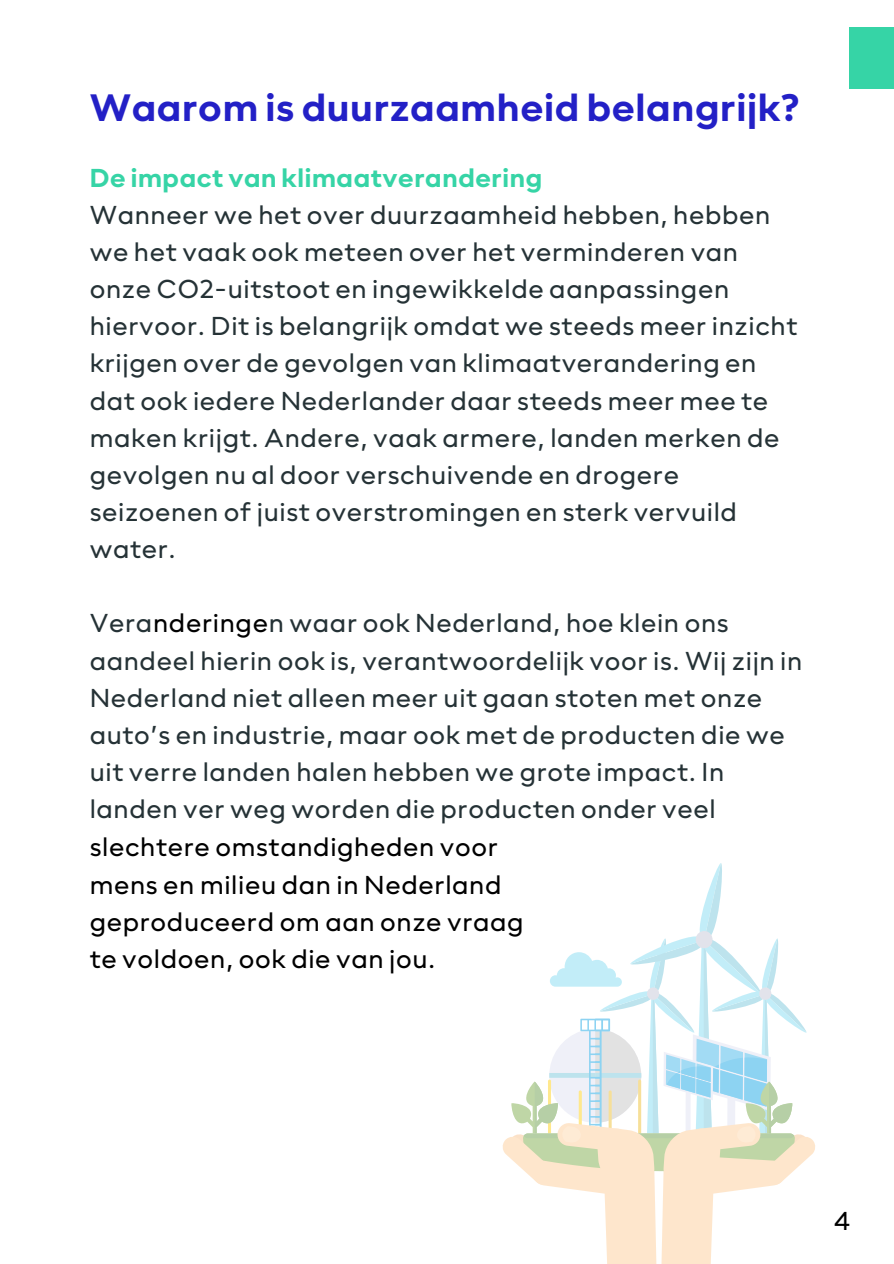
<style>
.page{position:relative;width:894px;height:1264px;background:#fff}
.page>*{position:absolute;margin:0;border:0;box-sizing:border-box;transform-origin:0 0}
.t1{font:39.75px "neue Radial C Bold";color:#2320c6}
.t2{font:27px/37.2px "neue Radial C Regular";color:#253236}
.t3{font:27px/37.2px "neue Radial C Regular";color:#000}
.t4{font:27px "neue Radial C Bold";color:#36d4a6}
.s1{color:#000}
</style>
<div class="page">
<div style="left:849px;top:28px;width:44px;height:61px;background:#36d4a6"></div>
<svg style="left:502px;top:863px;width:313px;height:400px"></svg>
<p class="t1" style="left:89px;top:94px;width:711px">Waarom is duurzaamheid belangrijk?</p>
<h1 class="t4" style="left:89px;top:168px;width:454px">De impact van klimaatverandering</h1>
<p class="t2" style="left:89px;top:198px;width:709px">Wanneer we het over duurzaamheid hebben, hebben we het vaak ook meteen over het verminderen van onze CO2-uitstoot en ingewikkelde aanpassingen hiervoor. Dit is belangrijk omdat we steeds meer inzicht krijgen over de gevolgen van klimaatverandering en dat ook iedere Nederlander daar steeds meer mee te maken krijgt. Andere, vaak armere, landen merken de gevolgen nu al door verschuivende en drogere seizoenen of juist overstromingen en sterk vervuild water.</p>
<p class="t2" style="left:89px;top:607px;width:714px">Vera<span class="s1">nderinge</span>n waar ook Nederland, hoe klein ons aandeel hierin ook is, verantwoordelijk voor is. Wij zijn in Nederland niet alleen meer uit gaan stoten met onze auto’s en industrie, maar ook met de producten die we uit verre landen halen hebben we grote impact. In landen ver weg worden die producten onder veel</p>
<p class="t3" style="left:89px;top:831px;width:436px">slechtere omstandigheden voor mens en milieu dan in Nederland geproduceerd om aan onze vraag te voldoen, ook die van jou.</p>
<p class="t3" style="left:832px;top:1205px;width:19px">4</p>
</div>
